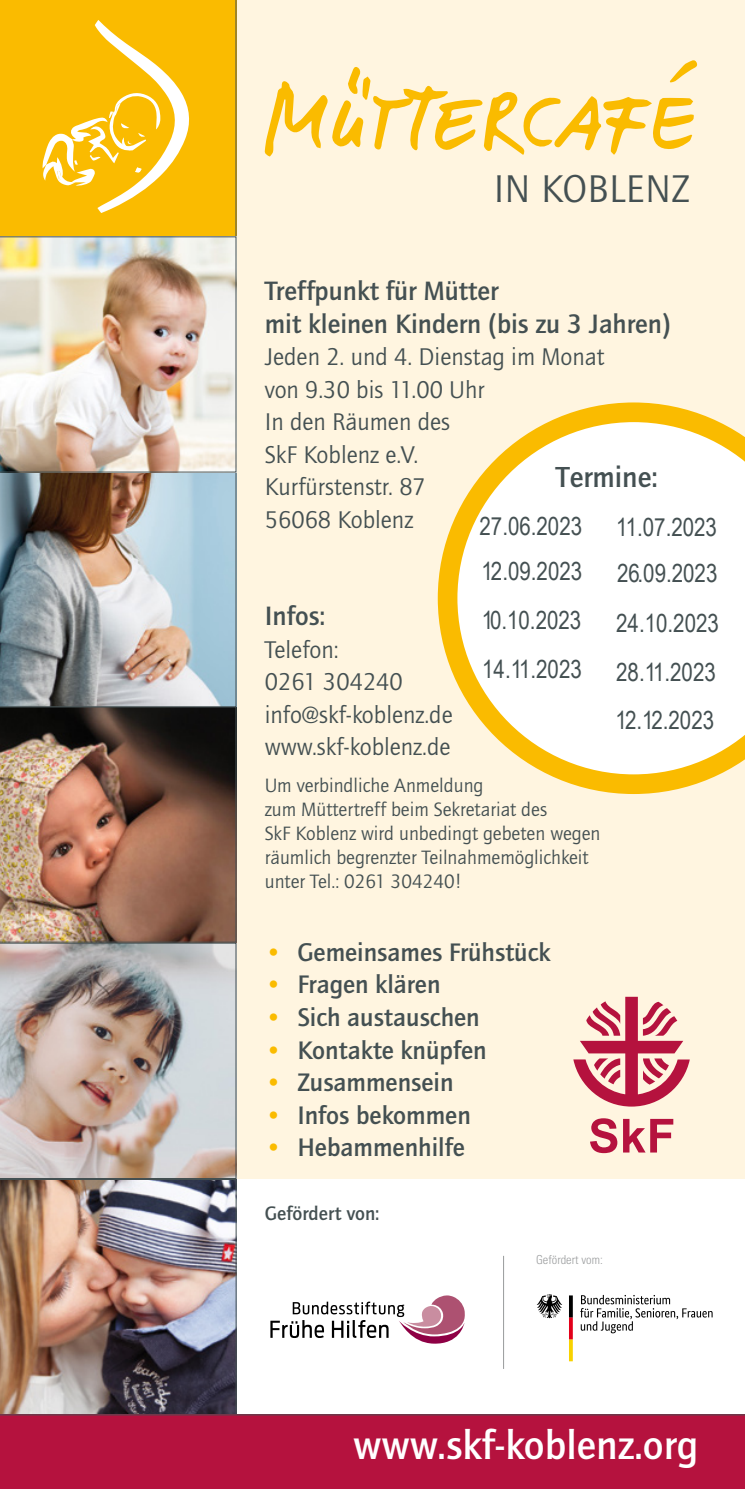
<style>
.page{position:relative;width:745px;height:1489px;background:#fff}
.page>*{position:absolute;margin:0;border:0;box-sizing:border-box;transform-origin:0 0}
.t1{font:500 42px "Quay Sans";color:#fff}
.t2{font:40px "Quay Sans";letter-spacing:.01em;color:#445052}
.t3{font:500 30px "Quay Sans";color:#445052}
.t4{font:500 27.5px/32.5px "Quay Sans";color:#445052}
.t5{font:500 26.25px "Quay Sans";color:#445052}
.t6{font:25px/32.5px "Quay Sans";color:#445052}
.t7{font:25px/48.5px "Arial Narrow";color:#445052}
.t8{font:20px/24px "Quay Sans";color:#445052}
.t9{font:500 20px "Quay Sans";color:#445052}
.t10{font:300 condensed 12.5px "Univers";color:#9c9e9f}
.s1{color:#fabb00}
</style>
<div class="page">
<svg style="left:580px;top:1294px;width:132px;height:39px"></svg>
<svg style="left:536px;top:1294px;width:26px;height:24px"></svg>
<svg style="left:569px;top:1295px;width:3px;height:66px"></svg>
<hr style="left:502px;top:1255px;width:1px;height:113px;background:#9c9e9f">
<svg style="left:270px;top:1295px;width:194px;height:48px"></svg>
<img style="left:0;top:1178px;width:236px;height:236px">
<div style="left:236px;top:0;width:508px;height:1178px;background:#fff5e0"></div>
<img style="left:0;top:942px;width:236px;height:236px">
<div style="left:0;top:0;width:236px;height:236px;background:#fabb00"></div>
<img style="left:0;top:707px;width:236px;height:235px">
<div style="left:0;top:1414px;width:744px;height:74px;background:#b5123e"></div>
<img style="left:0;top:472px;width:236px;height:235px">
<img style="left:0;top:236px;width:236px;height:236px">
<svg style="left:41px;top:16px;width:154px;height:200px;background:#fac528"></svg>
<svg style="left:264px;top:60px;width:433px;height:97px"></svg>
<svg style="left:437px;top:402px;width:307px;height:392px"></svg>
<svg style="left:590px;top:1118px;width:83px;height:35px"></svg>
<svg style="left:573px;top:996px;width:116px;height:110px"></svg>
<h2 class="t2" style="left:493px;top:167px;width:197px">IN KOBLENZ</h2>
<p class="t4" style="left:264px;top:275px;width:407px">Treffpunkt für Mütter<br>mit kleinen Kindern (bis zu 3 Jahren)</p>
<p class="t6" style="left:264px;top:341px;width:341px">Jeden 2. und 4. Dienstag im Monat von 9.30 bis 11.00 Uhr<br>In den Räumen des<br>SkF Koblenz e.V.<br>Kurfürstenstr. 87<br>56068 Koblenz</p>
<p class="t3" style="left:555px;top:460px;width:103px">Termine:</p>
<p class="t7" style="left:479px;top:501px;width:104px">27.06.2023</p>
<p class="t7" style="left:615px;top:502px;width:102px">11.07.2023</p>
<p class="t7" style="left:481px;top:546px;width:102px">12.09.2023</p>
<p class="t7" style="left:616px;top:548px;width:102px">26.09.2023</p>
<p class="t7" style="left:481px;top:595px;width:101px">10.10.2023</p>
<p class="t7" style="left:615px;top:598px;width:104px">24.10.2023</p>
<p class="t7" style="left:482px;top:644px;width:101px">14.11.2023</p>
<p class="t7" style="left:615px;top:647px;width:102px">28.11.2023<br>12.12.2023</p>
<p class="t4" style="left:264px;top:600px;width:62px">Infos:</p>
<p class="t6" style="left:264px;top:633px;width:189px">Telefon:<br>0261 304240 info@skf-koblenz.de www.skf-koblenz.de</p>
<p class="t8" style="left:264px;top:773px;width:337px">Um verbindliche Anmeldung<br>zum Müttertreff beim Sekretariat des<br>SkF Koblenz wird unbedingt gebeten wegen räumlich begrenzter Teilnahmemöglichkeit unter Tel.: 0261 304240!</p>
<p class="t5" style="left:264px;top:937px;width:287px"><span class="s1">•</span> Gemeinsames Frühstück</p>
<p class="t5" style="left:264px;top:969px;width:177px"><span class="s1">•</span> Fragen klären</p>
<p class="t5" style="left:264px;top:1002px;width:216px"><span class="s1">•</span> Sich austauschen</p>
<p class="t5" style="left:264px;top:1034px;width:223px"><span class="s1">•</span> Kontakte knüpfen</p>
<p class="t5" style="left:264px;top:1067px;width:190px"><span class="s1">•</span> Zusammensein</p>
<p class="t5" style="left:264px;top:1099px;width:207px"><span class="s1">•</span> Infos bekommen</p>
<p class="t5" style="left:265px;top:1132px;width:201px"><span class="s1">•</span> Hebammenhilfe</p>
<p class="t9" style="left:264px;top:1201px;width:116px">Gefördert von:</p>
<p class="t10" style="left:535px;top:1252px;width:68px">Gefördert vom:</p>
<h1 class="t1" style="left:353px;top:1421px;width:346px">www.skf-koblenz.org</h1>
</div>
